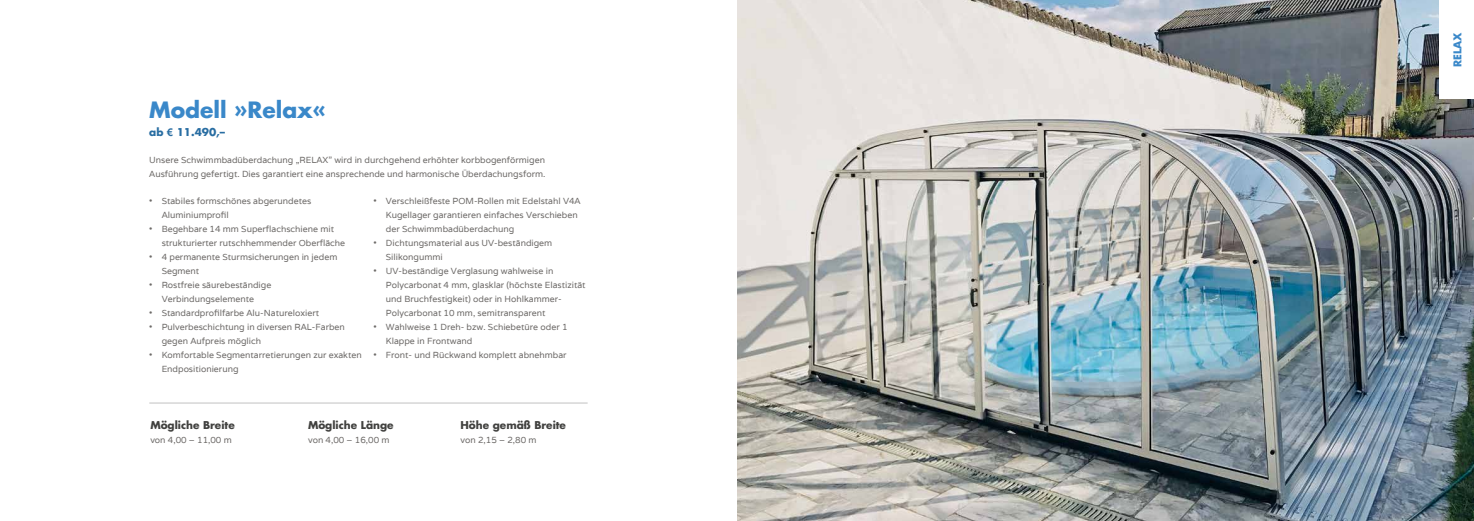
<style>
.page{position:relative;width:1474px;height:521px;background:#fff}
.page>*{position:absolute;margin:0;border:0;box-sizing:border-box;transform-origin:0 0}
.t1{font:700 21.88px "Futura";color:#3a88c9}
.t2{font:700 10.5px "Futura";color:#41413f}
.t3{font:700 10.5px "Futura";color:#286da2}
.t4{font:700 10.5px "Futura";letter-spacing:-.005em;color:#3a88c9}
.t5{font:8.75px/14px "Varela";color:#6c6967}
.s1{font-family:"Arial"}
</style>
<div class="page">
<img style="left:737px;top:0;width:736px;height:521px">
<div style="left:1439px;top:0;width:34px;height:99px;background:#fff"></div>
<hr style="left:149px;top:403px;width:438px;height:1px;background:#c2c2c2">
<h1 class="t1" style="left:149px;top:94px;width:178px">Modell »Relax«</h1>
<p class="t3" style="left:149px;top:125px;width:77px">ab <span class="s1">€</span> 11.490,–</p>
<p class="t5" style="left:149px;top:153px;width:397px">Unsere Schwimmbadüberdachung „RELAX” wird in durchgehend erhöhter korbbogenförmigen<br>Ausführung gefertigt. Dies garantiert eine ansprechende und harmonische Überdachungsform.</p>
<p class="t5" style="left:162px;top:194px;width:151px;text-indent:-12px">• Stabiles formschönes abgerundetes<br>Aluminiumprofil</p>
<p class="t5" style="left:162px;top:222px;width:185px;text-indent:-12px">• Begehbare 14 mm Superflachschiene mit strukturierter rutschhemmender Oberfläche</p>
<p class="t5" style="left:162px;top:250px;width:177px;text-indent:-12px">• 4 permanente Sturmsicherungen in jedem<br>Segment</p>
<p class="t5" style="left:149px;top:278px;width:124px;text-align:center">• Rostfreie säurebeständige<br>Verbindungselemente</p>
<p class="t5" style="left:149px;top:306px;width:171px">• Standardprofilfarbe Alu-Natureloxiert</p>
<p class="t5" style="left:162px;top:320px;width:185px;text-indent:-12px">• Pulverbeschichtung in diversen RAL-Farben gegen Aufpreis möglich</p>
<p class="t5" style="left:162px;top:348px;width:201px;text-indent:-12px">• Komfortable Segmentarretierungen zur exakten<br>Endpositionierung</p>
<p class="t5" style="left:386px;top:194px;width:196px;text-indent:-12px">• Verschleißfeste POM-Rollen mit Edelstahl V4A<br>Kugellager garantieren einfaches Verschieben der Schwimmbadüberdachung</p>
<p class="t5" style="left:386px;top:236px;width:168px;text-indent:-12px">• Dichtungsmaterial aus UV-beständigem<br>Silikongummi</p>
<p class="t5" style="left:386px;top:264px;width:201px;text-indent:-12px">• UV-beständige Verglasung wahlweise in Polycarbonat 4 mm, glasklar (höchste Elastizität und Bruchfestigkeit) oder in Hohlkammer-Polycarbonat 10 mm, semitransparent</p>
<p class="t5" style="left:386px;top:320px;width:183px;text-indent:-12px">• Wahlweise 1 Dreh- bzw. Schiebetüre oder 1<br>Klappe in Frontwand</p>
<p class="t5" style="left:373px;top:348px;width:195px">• Front- und Rückwand komplett abnehmbar</p>
<p class="t2" style="left:150px;top:417px;width:86px">Mögliche Breite</p>
<p class="t5" style="left:150px;top:433px;width:83px">von 4,00 – 11,00 m</p>
<p class="t2" style="left:308px;top:417px;width:87px">Mögliche Länge</p>
<p class="t5" style="left:308px;top:433px;width:83px">von 4,00 – 16,00 m</p>
<p class="t2" style="left:460px;top:417px;width:107px">Höhe gemäß Breite</p>
<p class="t5" style="left:460px;top:433px;width:77px">von 2,15 – 2,80 m</p>
<p class="t4" style="left:1450px;top:67px;width:36px;rotate:-90deg">RELAX</p>
</div>
